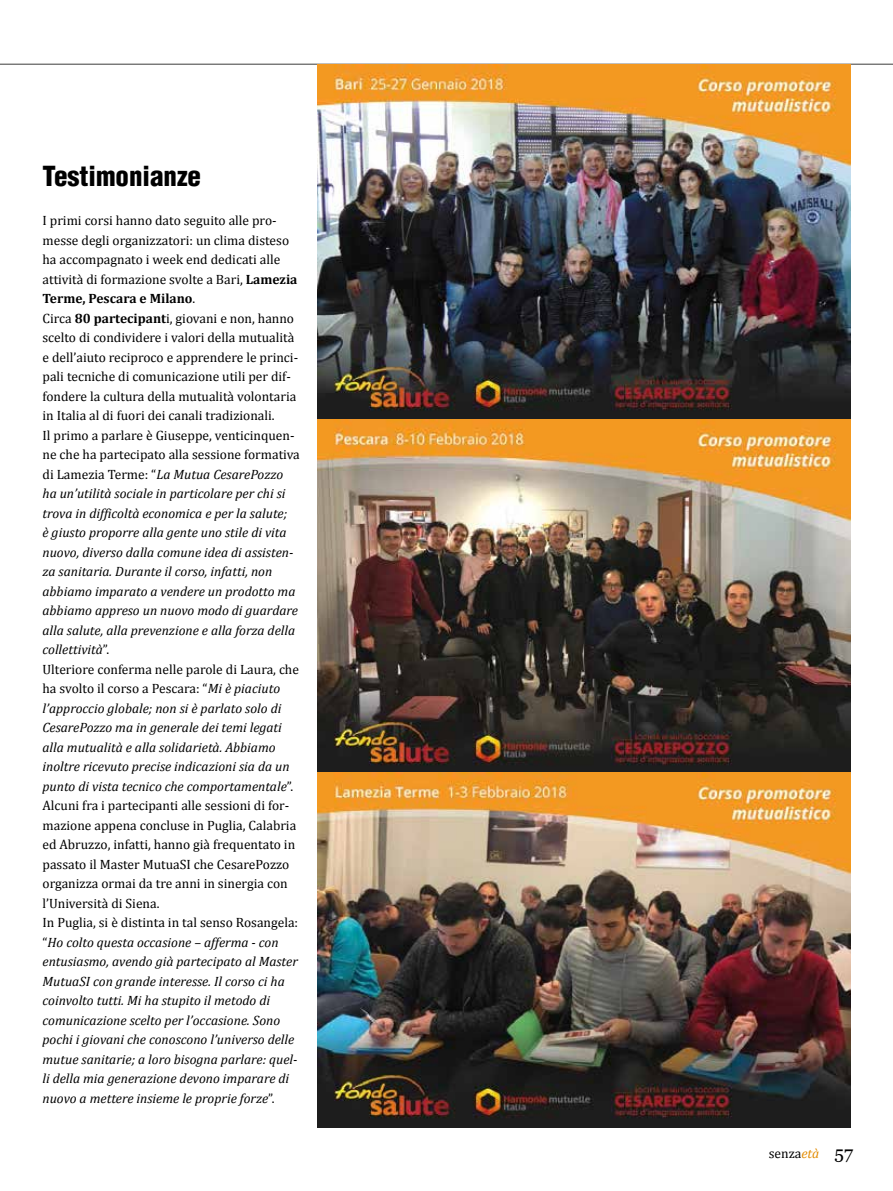
<style>
.page{position:relative;width:893px;height:1191px;background:#fff}
.page>*{position:absolute;margin:0;border:0;box-sizing:border-box;transform-origin:0 0}
.t1{font:900 condensed 27px "Helvetica";color:#000}
.t2{font:italic 13.5px/19.5px "Cambria";color:#000}
.t3{font:13.5px "Cambria";color:#000}
.s1{font-style:normal}
.s2{font-weight:700;font-style:normal}
.s3{font-style:italic;color:#e28b00}
.s4{font-family:"Georgia";font-size:18px}
</style>
<div class="page">
<hr style="left:0;top:64px;width:893px;height:1px;background:#3c3c3b">
<img style="left:318px;top:65px;width:532px;height:707px">
<img style="left:318px;top:772px;width:532px;height:355px">
<h1 class="t1" style="left:43px;top:159px;width:160px">Testimonianze</h1>
<p class="t2" style="left:43px;top:210px;width:259px"><span class="s1">I primi corsi hanno dato seguito alle pro&shy;messe degli organizzatori: un clima disteso ha accompagnato i week end dedicati alle attività di formazione svolte a Bari,</span> <span class="s2">Lamezia Terme, Pescara e Milano</span><span class="s1">.<br>Circa</span> <span class="s2">80 partecipant</span><span class="s1">i, giovani e non, hanno scelto di condividere i valori della mutualità e dell’aiuto reciproco e apprendere le princi&shy;pali tecniche di comunicazione utili per dif&shy;fondere la cultura della mutualità volontaria in Italia al di fuori dei canali tradizionali.<br>Il primo a parlare è Giuseppe, venticinquen&shy;ne che ha partecipato alla sessione formativa di Lamezia Terme: “</span>La Mutua CesarePozzo ha un’utilità sociale in particolare per chi si trova in difficoltà economica e per la salute;<br>è giusto proporre alla gente uno stile di vita nuovo, diverso dalla comune idea di assisten&shy;za sanitaria. Durante il corso, infatti, non abbiamo imparato a vendere un prodotto ma abbiamo appreso un nuovo modo di guardare alla salute, alla prevenzione e alla forza della collettività<span class="s1">”.<br>Ulteriore conferma nelle parole di Laura, che ha svolto il corso a Pescara: “</span>Mi è piaciuto l’approccio globale; non si è parlato solo di CesarePozzo ma in generale dei temi legati alla mutualità e alla solidarietà. Abbiamo inoltre ricevuto precise indicazioni sia da un punto di vista tecnico che comportamentale<span class="s1">”.<br>Alcuni fra i partecipanti alle sessioni di for&shy;mazione appena concluse in Puglia, Calabria ed Abruzzo, infatti, hanno già frequentato in passato il Master MutuaSI che CesarePozzo organizza ormai da tre anni in sinergia con l’Università di Siena.<br>In Puglia, si è distinta in tal senso Rosangela: “</span>Ho colto questa occasione – afferma - con entusiasmo, avendo già partecipato al Master MutuaSI con grande interesse. Il corso ci ha coinvolto tutti. Mi ha stupito il metodo di comunicazione scelto per l’occasione. Sono pochi i giovani che conoscono l’universo delle mutue sanitarie; a loro bisogna parlare: quel&shy;li della mia generazione devono imparare di nuovo a mettere insieme le proprie forze<span class="s1">”.</span></p>
<p class="t3" style="left:769px;top:1145px;width:86px">senza<span class="s3">età</span> <span class="s4">57</span></p>
</div>
